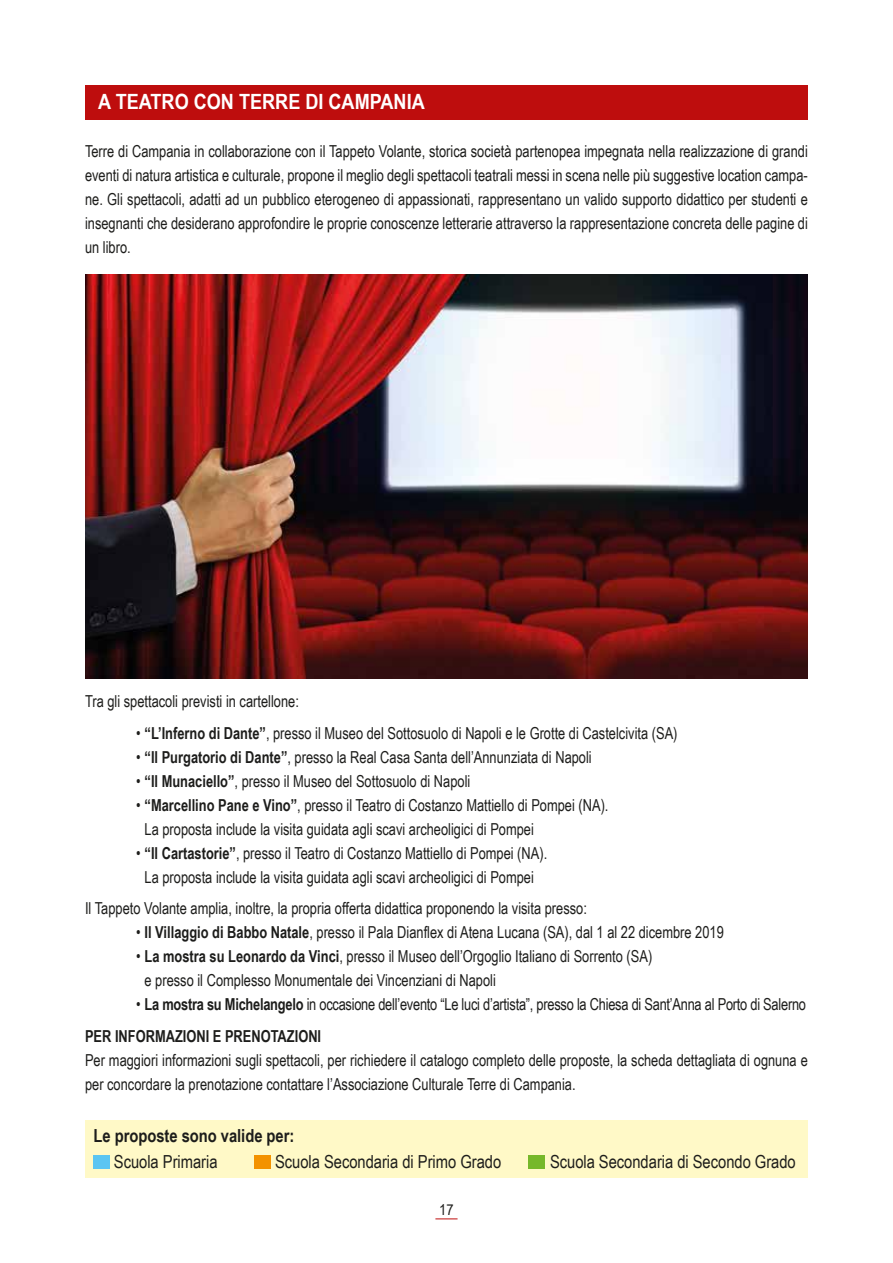
<style>
.page{position:relative;width:893px;height:1263px;background:#fff}
.page>*{position:absolute;margin:0;border:0;box-sizing:border-box;transform-origin:0 0}
.t1{font:700 21px "Arial Narrow";color:#fff;scale:1.05 1}
.t2{font:18px "Arial Narrow";color:#1d1d1b}
.t3{font:700 18px "Arial Narrow";color:#1d1d1b}
.t4{font:16.5px/24px "Arial Narrow";color:#1d1d1b;scale:.95 1}
.t5{font:15px "Arial Narrow";color:#1d1d1b;scale:1.05 1}
.s1{font-weight:700}
</style>
<div class="page">
<svg style="left:435px;top:1218px;width:23px;height:1px"></svg>
<div style="left:85px;top:85px;width:723px;height:34px;background:#be0d0d"></div>
<img style="left:85px;top:274px;width:723px;height:404px">
<div style="left:85px;top:1120px;width:723px;height:58px;background:#fff9c7"></div>
<div style="left:94px;top:1155px;width:16px;height:13px;background:#5bc5f2"></div>
<div style="left:254px;top:1155px;width:17px;height:13px;background:#f39200"></div>
<div style="left:528px;top:1155px;width:17px;height:13px;background:#76b82a"></div>
<p class="t1" style="left:98px;top:86px;width:312px">A TEATRO CON TERRE DI CAMPANIA</p>
<p class="t4" style="left:85px;top:138px;width:762px;text-align:justify">Terre di Campania in collaborazione con il Tappeto Volante, storica società partenopea impegnata nella realizzazione di grandi eventi di natura artistica e culturale, propone il meglio degli spettacoli teatrali messi in scena nelle più suggestive location campa&shy;ne. Gli spettacoli, adatti ad un pubblico eterogeneo di appassionati, rappresentano un valido supporto didattico per studenti e insegnanti che desiderano approfondire le proprie conoscenze letterarie attraverso la rappresentazione concreta delle pagine di un libro.</p>
<p class="t4" style="left:85px;top:689px;width:227px">Tra gli spettacoli previsti in cartellone:</p>
<p class="t4" style="left:136px;top:720px;width:571px">• <span class="s1">“L’Inferno di Dante”</span>, presso il Museo del Sottosuolo di Napoli e le Grotte di Castelcivita (SA)</p>
<p class="t4" style="left:136px;top:744px;width:481px">• <span class="s1">“Il Purgatorio di Dante”</span>, presso la Real Casa Santa dell’Annunziata di Napoli</p>
<p class="t4" style="left:136px;top:768px;width:353px">• <span class="s1">“Il Munaciello”</span>, presso il Museo del Sottosuolo di Napoli</p>
<p class="t4" style="left:145px;top:792px;width:490px;text-indent:-9px">• <span class="s1">“Marcellino Pane e Vino”</span>, presso il Teatro di Costanzo Mattiello di Pompei (NA).<br>La proposta include la visita guidata agli scavi archeoligici di Pompei</p>
<p class="t4" style="left:136px;top:840px;width:434px;text-align:center">• <span class="s1">“Il Cartastorie”</span>, presso il Teatro di Costanzo Mattiello di Pompei (NA).<br>La proposta include la visita guidata agli scavi archeoligici di Pompei</p>
<p class="t4" style="left:85px;top:896px;width:530px">Il Tappeto Volante amplia, inoltre, la propria offerta didattica proponendo la visita presso:</p>
<p class="t4" style="left:136px;top:920px;width:620px">• <span class="s1">Il Villaggio di Babbo Natale</span>, presso il Pala Dianflex di Atena Lucana (SA), dal 1 al 22 dicembre 2019</p>
<p class="t4" style="left:145px;top:944px;width:536px;text-indent:-9px">• <span class="s1">La mostra su Leonardo da Vinci</span>, presso il Museo dell’Orgoglio Italiano di Sorrento (SA) e presso il Complesso Monumentale dei Vincenziani di Napoli</p>
<p class="t4" style="left:85px;top:988px;width:760px;line-height:31.5px;text-indent:51px">• <span class="s1">La mostra su Michelangelo</span> in occasione dell’evento “Le luci d’artista”, presso la Chiesa di Sant’Anna al Porto di Salerno<br><span class="s1">PER INFORMAZIONI E PRENOTAZIONI</span></p>
<p class="t4" style="left:85px;top:1047px;width:762px">Per maggiori informazioni sugli spettacoli, per richiedere il catalogo completo delle proposte, la scheda dettagliata di ognuna e per concordare la prenotazione contattare l’Associazione Culturale Terre di Campania.</p>
<p class="t3" style="left:94px;top:1122px;width:202px">Le proposte sono valide per:</p>
<p class="t2" style="left:114px;top:1148px;width:105px">Scuola Primaria</p>
<p class="t2" style="left:275px;top:1148px;width:228px">Scuola Secondaria di Primo Grado</p>
<p class="t2" style="left:550px;top:1148px;width:247px">Scuola Secondaria di Secondo Grado</p>
<p class="t5" style="left:439px;top:1199px;width:15px">17</p>
</div>
